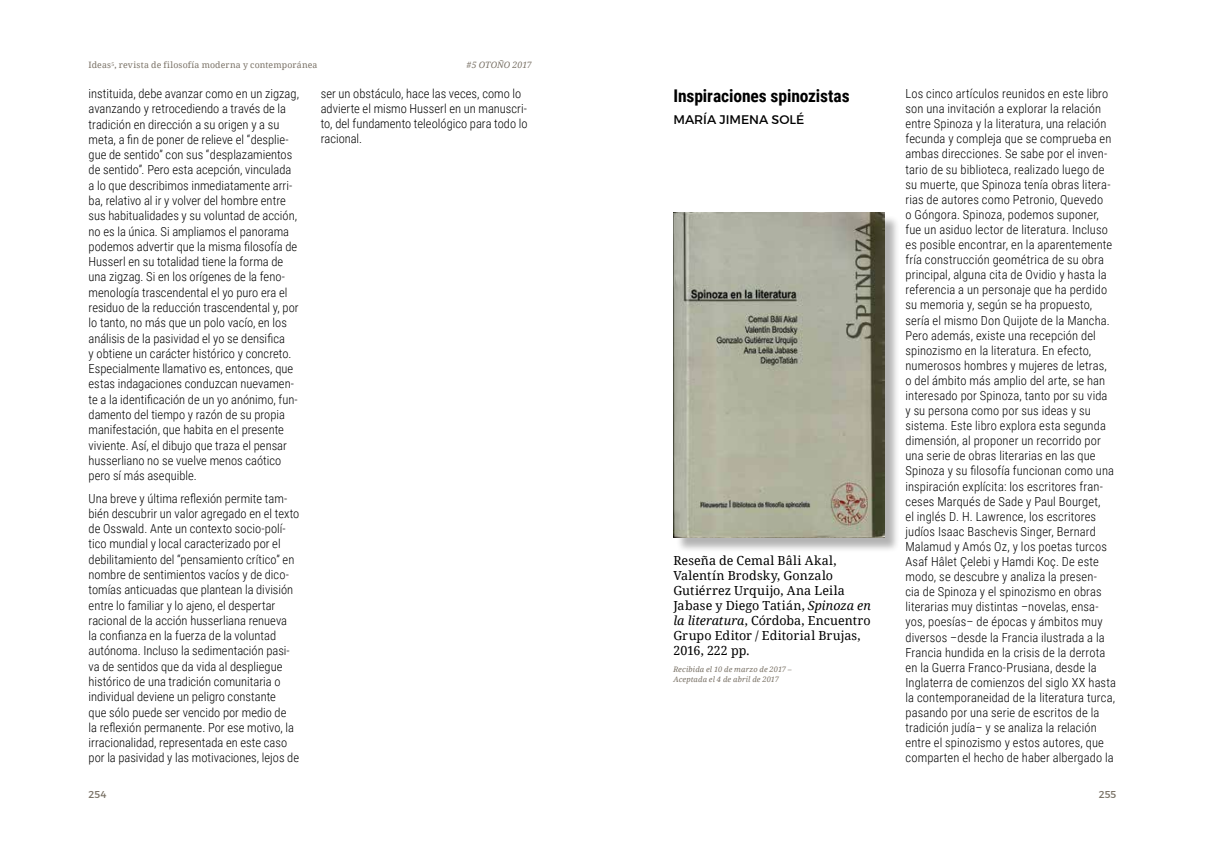
<style>
.page{position:relative;width:1205px;height:851px;background:#fff}
.page>*{position:absolute;margin:0;border:0;box-sizing:border-box;transform-origin:0 0}
.t1{font:700 17.5px "Roboto Condensed";letter-spacing:-.005em;color:#000}
.t2{font:300 12.5px/15.1px "Roboto Condensed";letter-spacing:.005em;color:#000}
.t3{font:12.5px/15px "Droid Serif";letter-spacing:.005em;color:#000}
.t4{font:12.5px "Montserrat";color:#000}
.t5{font:10px "Montserrat";letter-spacing:.015em;color:#7a7266}
.t6{font:8.75px "Droid Serif";letter-spacing:.02em;color:#7a7266}
.t7{font:italic 8.75px "Droid Serif";letter-spacing:-.005em;color:#7a7266}
.t8{font:italic 7.5px/10px "Droid Serif";letter-spacing:.02em;color:#7a7266}
.s1{font-style:italic}
</style>
<div class="page">
<div style="left:675px;top:214px;width:225px;height:338px;background:#000;opacity:.3"></div>
<img style="left:673px;top:213px;width:211px;height:324px">
<p class="t6" style="left:89px;top:60px;width:230px">Ideas<sup>5</sup>, revista de filosofía moderna y contemporánea</p>
<p class="t7" style="left:467px;top:60px;width:20px">#5 oto</p>
<p class="t7" style="left:497px;top:60px;width:36px">ño 2017</p>
<p class="t2" style="left:89px;top:85px;width:212px">instituida, debe avanzar como en un zigzag, avanzando y retrocediendo a través de la tradición en dirección a su origen y a su meta, a fin de poner de relieve el “desplie&shy;gue de sentido” con sus “desplazamientos de sentido”. Pero esta acepción, vinculada a lo que describimos inmediatamente arri&shy;ba, relativo al ir y volver del hombre entre sus habitualidades y su voluntad de acción, no es la única. Si ampliamos el panorama podemos advertir que la misma filosofía de Husserl en su totalidad tiene la forma de una zigzag. Si en los orígenes de la feno&shy;menología trascendental el yo puro era el residuo de la reducción trascendental y, por lo tanto, no más que un polo vacío, en los análisis de la pasividad el yo se densifica<br>y obtiene un carácter histórico y concreto.<br>Especialmente llamativo es, entonces, que estas indagaciones conduzcan nuevamen&shy;te a la identificación de un yo anónimo, fun&shy;damento del tiempo y razón de su propia manifestación, que habita en el presente viviente. Así, el dibujo que traza el pensar husserliano no se vuelve menos caótico pero sí más asequible.</p>
<p class="t2" style="left:89px;top:490px;width:212px">Una breve y última reflexión permite tam&shy;bién descubrir un valor agregado en el texto de Osswald. Ante un contexto socio-polí&shy;tico mundial y local caracterizado por el debilitamiento del “pensamiento crítico” en nombre de sentimientos vacíos y de dico&shy;tomías anticuadas que plantean la división entre lo familiar y lo ajeno, el despertar racional de la acción husserliana renueva<br>la confianza en la fuerza de la voluntad autónoma. Incluso la sedimentación pasi&shy;va de sentidos que da vida al despliegue histórico de una tradición comunitaria o individual deviene un peligro constante<br>que sólo puede ser vencido por medio de<br>la reflexión permanente. Por ese motivo, la irracionalidad, representada en este caso por la pasividad y las motivaciones, lejos de</p>
<p class="t5" style="left:89px;top:788px;width:19px">254</p>
<p class="t2" style="left:321px;top:86px;width:208px">ser un obstáculo, hace las veces, como lo advierte el mismo Husserl en un manuscri&shy;to, del fundamento teleológico para todo lo racional.</p>
<h1 class="t1" style="left:673px;top:83px;width:178px">Inspiraciones spinozistas</h1>
<p class="t4" style="left:673px;top:112px;width:132px">MARÍA JIMENA SOLÉ</p>
<p class="t3" style="left:673px;top:552px;width:199px">Reseña de Cemal Bâli Akal,<br>Valentín Brodsky, Gonzalo<br>Gutiérrez Urquijo, Ana Leila<br>Jabase y Diego Tatián, <span class="s1">Spinoza en la literatura</span>, Córdoba, Encuentro<br>Grupo Editor / Editorial Brujas,<br>2016, 222 pp.</p>
<p class="t8" style="left:673px;top:664px;width:120px">Recibida el 10 de marzo de 2017 –<br>Aceptada el 4 de abril de 2017</p>
<p class="t2" style="left:905px;top:85px;width:212px">Los cinco artículos reunidos en este libro son una invitación a explorar la relación entre Spinoza y la literatura, una relación fecunda y compleja que se comprueba en ambas direcciones. Se sabe por el inven&shy;tario de su biblioteca, realizado luego de su muerte, que Spinoza tenía obras litera&shy;rias de autores como Petronio, Quevedo<br>o Góngora. Spinoza, podemos suponer, fue un asiduo lector de literatura. Incluso es posible encontrar, en la aparentemente fría construcción geométrica de su obra principal, alguna cita de Ovidio y hasta la referencia a un personaje que ha perdido su memoria y, según se ha propuesto, sería el mismo Don Quijote de la Mancha.<br>Pero además, existe una recepción del spinozismo en la literatura. En efecto, numerosos hombres y mujeres de letras, o del ámbito más amplio del arte, se han interesado por Spinoza, tanto por su vida<br>y su persona como por sus ideas y su sistema. Este libro explora esta segunda dimensión, al proponer un recorrido por una serie de obras literarias en las que Spinoza y su filosofía funcionan como una inspiración explícita: los escritores fran&shy;ceses Marqués de Sade y Paul Bourget,<br>el inglés D. H. Lawrence, los escritores judíos Isaac Baschevis Singer, Bernard Malamud y Amós Oz, y los poetas turcos Asaf Hâlet Çelebi y Hamdi Koç. De este modo, se descubre y analiza la presen-<br>cia de Spinoza y el spinozismo en obras literarias muy distintas –novelas, ensa&shy;yos, poesías– de épocas y ámbitos muy diversos –desde la Francia ilustrada a la Francia hundida en la crisis de la derrota en la Guerra Franco-Prusiana, desde la Inglaterra de comienzos del siglo XX hasta la contemporaneidad de la literatura turca, pasando por una serie de escritos de la tradición judía– y se analiza la relación entre el spinozismo y estos autores, que comparten el hecho de haber albergado la</p>
<p class="t5" style="left:1099px;top:788px;width:19px">255</p>
</div>
